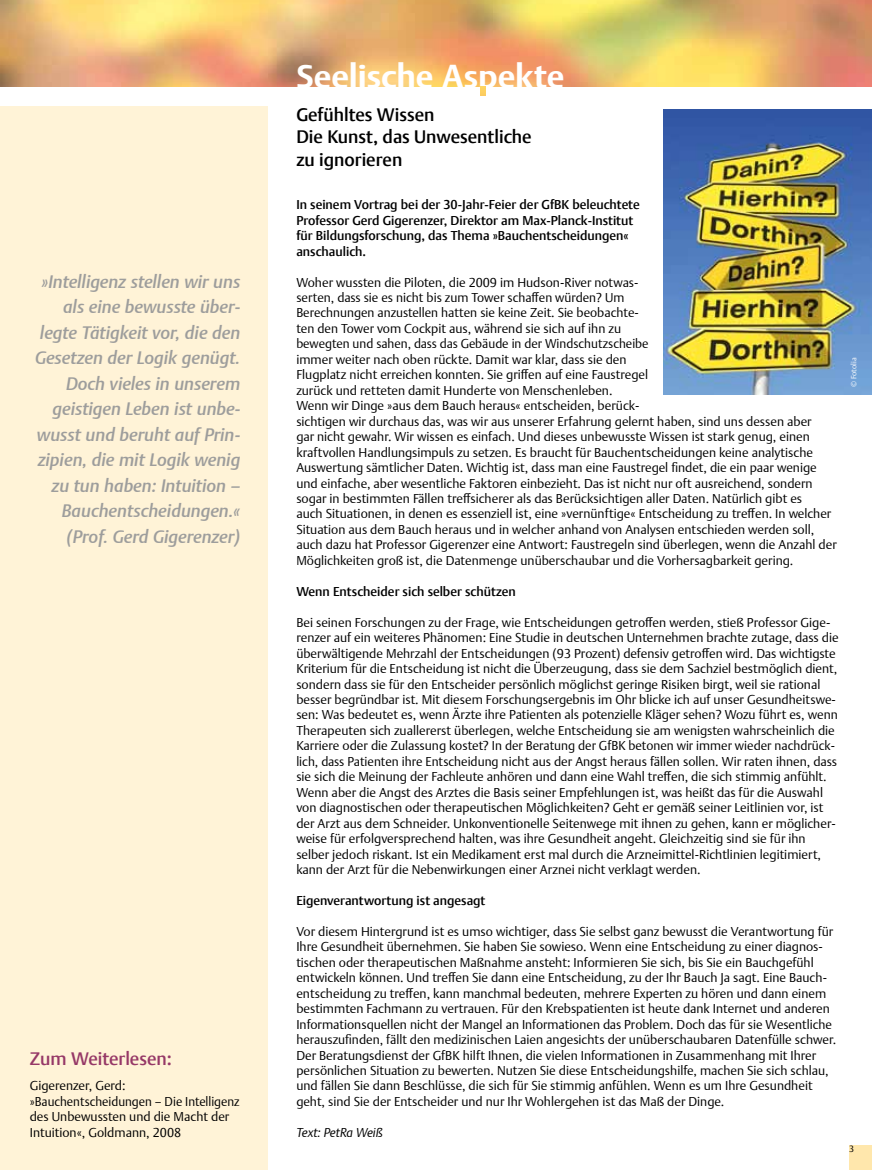
<style>
.page{position:relative;width:872px;height:1170px;background:#fff}
.page>*{position:absolute;margin:0;border:0;box-sizing:border-box;transform-origin:0 0}
.t1{font:700 33px "Thieme Argo 2011";color:#fff}
.t2{font:italic 500 18px/25.5px "Thieme Argo 2011";color:#9d9d9c;text-align:right}
.t3{font:500 18px/22.5px "Thieme Argo 2011";color:#000}
.t4{font:500 18px "Thieme Argo 2011";color:#963867}
.t5{font:300 12.75px/15.5px "Thieme Argo 2011";color:#000}
.t6{font:500 12.75px/15.5px "Thieme Argo 2011";color:#000}
.t7{font:italic 300 12.75px "Thieme Argo 2011";color:#000}
.t8{font:300 9px "Thieme Argo 2011";color:#000}
.t9{font:300 7.5px "Thieme Argo 2011";letter-spacing:-.01em;color:#fff}
</style>
<div class="page">
<div style="left:0;top:106px;width:268px;height:1063px;background:#fff3d7"></div>
<div style="left:849px;top:1145px;width:23px;height:24px;background:#ffe7ac"></div>
<img style="left:0;top:0;width:872px;height:87px">
<img style="left:664px;top:110px;width:208px;height:284px">
<svg style="left:480px;top:87px;width:5px;height:8px"></svg>
<p class="t2" style="left:35px;top:268px;width:207px">»Intelligenz stellen wir uns als eine bewusste über&shy;legte Tätigkeit vor, die den<br>Gesetzen der Logik genügt.<br>Doch vieles in unserem geistigen Leben ist unbe&shy;wusst und beruht auf Prin&shy;zipien, die mit Logik wenig zu tun haben: Intuition –<br>Bauchentscheidungen.« (Prof. Gerd Gigerenzer)</p>
<h2 class="t4" style="left:30px;top:1046px;width:144px">Zum Weiterlesen:</h2>
<p class="t5" style="left:30px;top:1077px;width:211px">Gigerenzer, Gerd: »Bauchentscheidungen – Die Intelligenz des Unbewussten und die Macht der<br>Intuition«, Goldmann, 2008</p>
<h1 class="t1" style="left:296px;top:54px;width:270px">Seelische Aspekte</h1>
<h2 class="t3" style="left:296px;top:103px;width:237px">Gefühltes Wissen<br>Die Kunst, das Unwesentliche zu ignorieren</h2>
<p class="t6" style="left:296px;top:197px;width:345px">In seinem Vortrag bei der 30-Jahr-Feier der GfBK beleuchtete Professor Gerd Gigerenzer, Direktor am Max-Planck-Institut für Bildungsforschung, das Thema »Bauchentscheidungen« anschaulich.</p>
<p class="t5" style="left:296px;top:274px;width:542px">Woher wussten die Piloten, die 2009 im Hudson-River notwas-<br>serten, dass sie es nicht bis zum Tower schaffen würden? Um<br>Berechnungen anzustellen hatten sie keine Zeit. Sie beobachte-<br>ten den Tower vom Cockpit aus, während sie sich auf ihn zu<br>bewegten und sahen, dass das Gebäude in der Windschutzscheibe<br>immer weiter nach oben rückte. Damit war klar, dass sie den<br>Flugplatz nicht erreichen konnten. Sie griffen auf eine Faustregel<br>zurück und retteten damit Hunderte von Menschenleben.<br>Wenn wir Dinge »aus dem Bauch heraus« entscheiden, berück-<br>sichtigen wir durchaus das, was wir aus unserer Erfahrung gelernt haben, sind uns dessen aber<br>gar nicht gewahr. Wir wissen es einfach. Und dieses unbewusste Wissen ist stark genug, einen kraftvollen Handlungsimpuls zu setzen. Es braucht für Bauchentscheidungen keine analytische Auswertung sämtlicher Daten. Wichtig ist, dass man eine Faustregel findet, die ein paar wenige und einfache, aber wesentliche Faktoren einbezieht. Das ist nicht nur oft ausreichend, sondern sogar in bestimmten Fällen treffsicherer als das Berücksichtigen aller Daten. Natürlich gibt es<br>auch Situationen, in denen es essenziell ist, eine »vernünftige« Entscheidung zu treffen. In welcher Situation aus dem Bauch heraus und in welcher anhand von Analysen entschieden werden soll, auch dazu hat Professor Gigerenzer eine Antwort: Faustregeln sind überlegen, wenn die Anzahl der Möglichkeiten groß ist, die Datenmenge unüberschaubar und die Vorhersagbarkeit gering.</p>
<p class="t6" style="left:296px;top:583px;width:221px">Wenn Entscheider sich selber schützen</p>
<p class="t5" style="left:296px;top:614px;width:544px">Bei seinen Forschungen zu der Frage, wie Entscheidungen getroffen werden, stieß Professor Gige&shy;renzer auf ein weiteres Phänomen: Eine Studie in deutschen Unternehmen brachte zutage, dass die überwältigende Mehrzahl der Entscheidungen (93 Prozent) defensiv getroffen wird. Das wichtigste Kriterium für die Entscheidung ist nicht die Überzeugung, dass sie dem Sachziel bestmöglich dient, sondern dass sie für den Entscheider persönlich möglichst geringe Risiken birgt, weil sie rational besser begründbar ist. Mit diesem Forschungsergebnis im Ohr blicke ich auf unser Gesundheitswe&shy;sen: Was bedeutet es, wenn Ärzte ihre Patienten als potenzielle Kläger sehen? Wozu führt es, wenn Therapeuten sich zuallererst überlegen, welche Entscheidung sie am wenigsten wahrscheinlich die Karriere oder die Zulassung kostet? In der Beratung der GfBK betonen wir immer wieder nachdrück&shy;lich, dass Patienten ihre Entscheidung nicht aus der Angst heraus fällen sollen. Wir raten ihnen, dass sie sich die Meinung der Fachleute anhören und dann eine Wahl treffen, die sich stimmig anfühlt.<br>Wenn aber die Angst des Arztes die Basis seiner Empfehlungen ist, was heißt das für die Auswahl von diagnostischen oder therapeutischen Möglichkeiten? Geht er gemäß seiner Leitlinien vor, ist der Arzt aus dem Schneider. Unkonventionelle Seitenwege mit ihnen zu gehen, kann er möglicher&shy;weise für erfolgversprechend halten, was ihre Gesundheit angeht. Gleichzeitig sind sie für ihn selber jedoch riskant. Ist ein Medikament erst mal durch die Arzneimittel-Richtlinien legitimiert, kann der Arzt für die Nebenwirkungen einer Arznei nicht verklagt werden.</p>
<p class="t6" style="left:296px;top:892px;width:191px">Eigenverantwortung ist angesagt</p>
<p class="t5" style="left:296px;top:923px;width:541px">Vor diesem Hintergrund ist es umso wichtiger, dass Sie selbst ganz bewusst die Verantwortung für Ihre Gesundheit übernehmen. Sie haben Sie sowieso. Wenn eine Entscheidung zu einer diagnos&shy;tischen oder therapeutischen Maßnahme ansteht: Informieren Sie sich, bis Sie ein Bauchgefühl entwickeln können. Und treffen Sie dann eine Entscheidung, zu der Ihr Bauch Ja sagt. Eine Bauch&shy;entscheidung zu treffen, kann manchmal bedeuten, mehrere Experten zu hören und dann einem bestimmten Fachmann zu vertrauen. Für den Krebspatienten ist heute dank Internet und anderen Informationsquellen nicht der Mangel an Informationen das Problem. Doch das für sie Wesentliche herauszufinden, fällt den medizinischen Laien angesichts der unüberschaubaren Datenfülle schwer.<br>Der Beratungsdienst der GfBK hilft Ihnen, die vielen Informationen in Zusammenhang mit Ihrer persönlichen Situation zu bewerten. Nutzen Sie diese Entscheidungshilfe, machen Sie sich schlau, und fällen Sie dann Beschlüsse, die sich für Sie stimmig anfühlen. Wenn es um Ihre Gesundheit geht, sind Sie der Entscheider und nur Ihr Wohlergehen ist das Maß der Dinge.</p>
<p class="t7" style="left:296px;top:1123px;width:88px">Text: PetRa Weiß</p>
<p class="t9" style="left:849px;top:387px;width:31px;rotate:-90deg">© Fotolia</p>
<p class="t8" style="left:849px;top:1143px;width:7px">3</p>
</div>
